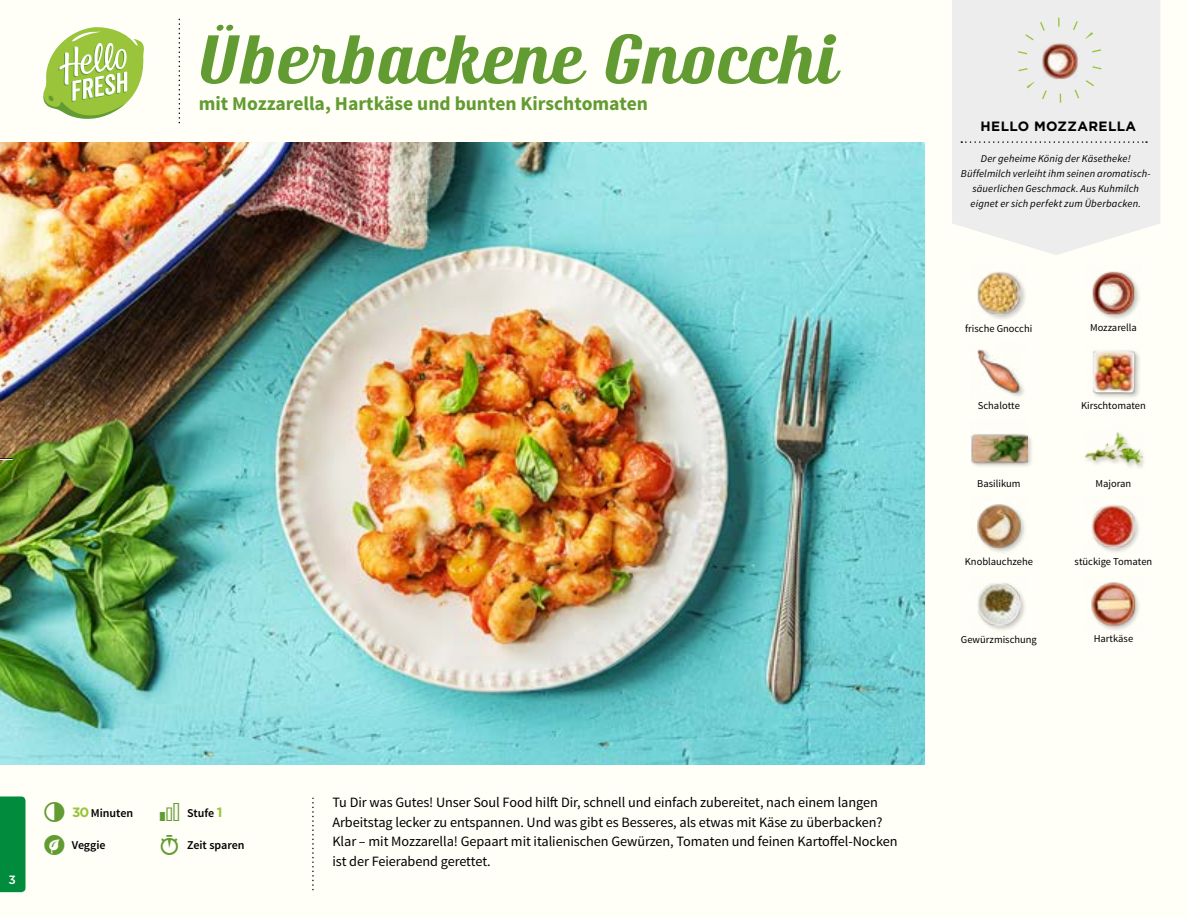
<style>
.page{position:relative;width:1188px;height:918px;background:#fffef7}
.page>*{position:absolute;margin:0;border:0;box-sizing:border-box;transform-origin:0 0}
.t1{font:72px "Ritts Cursive";color:#619b31}
.t2{font:700 19.5px "Source Sans Pro";color:#619b31}
.t3{font:14.25px/19.5px "Source Sans Pro";letter-spacing:-.005em;color:#000}
.t4{font:700 13.5px "Gotham";letter-spacing:.03em;color:#000}
.t5{font:600 12px "Source Sans Pro";color:#000}
.t6{font:500 12px "Gotham";color:#fffef7}
.t7{font:italic 10.5px/14.7px "Source Sans Pro";letter-spacing:.015em;color:#000;text-align:center}
.t8{font:10.5px "Source Sans Pro";color:#000}
.s1{font-family:"Gotham";font-weight:700;font-size:13.5px;color:#9ac43a}
</style>
<div class="page">
<div style="left:1084px;top:431px;width:64px;height:42px;background:#000;opacity:.2"></div>
<img style="left:1085px;top:431px;width:57px;height:42px">
<div style="left:971px;top:434px;width:63px;height:34px;background:#000;opacity:.2"></div>
<img style="left:971px;top:434px;width:57px;height:34px">
<img style="left:977px;top:272px;width:48px;height:47px">
<img style="left:1092px;top:350px;width:48px;height:48px">
<img style="left:977px;top:349px;width:47px;height:47px">
<img style="left:1091px;top:582px;width:48px;height:48px">
<img style="left:978px;top:583px;width:47px;height:47px">
<img style="left:1091px;top:505px;width:48px;height:47px">
<img style="left:977px;top:504px;width:48px;height:49px">
<img style="left:1092px;top:271px;width:47px;height:48px">
<svg style="left:43px;top:27px;width:101px;height:92px"></svg>
<div style="left:952px;top:0;width:208px;height:255px;background:#ededed"></div>
<svg style="left:961px;top:141px;width:186px;height:2px"></svg>
<img style="left:1036px;top:38px;width:47px;height:47px">
<div style="left:1017px;top:18px;width:85px;height:85px;border:9px dashed #9ac43a;border-radius:50%"></div>
<div style="left:0;top:796px;width:26px;height:96px;background:#008b3d"></div>
<img style="left:0;top:142px;width:925px;height:623px">
<svg style="left:0;top:458px;width:13px;height:2px"></svg>
<h1 class="t1" style="left:199px;top:18px;width:641px">Überbackene Gnocchi</h1>
<h2 class="t2" style="left:199px;top:91px;width:451px">mit Mozzarella, Hartkäse und bunten Kirschtomaten</h2>
<p class="t6" style="left:9px;top:872px;width:9px">3</p>
<p class="t5" style="left:72px;top:805px;width:62px"><span class="s1">30</span> Minuten</p>
<p class="t5" style="left:72px;top:838px;width:35px">Veggie</p>
<p class="t5" style="left:187px;top:838px;width:59px">Zeit sparen</p>
<p class="t5" style="left:187px;top:805px;width:37px">Stufe <span class="s1">1</span></p>
<p class="t3" style="left:332px;top:793px;width:567px">Tu Dir was Gutes! Unser Soul Food hilft Dir, schnell und einfach zubereitet, nach einem langen Arbeitstag lecker zu entspannen. Und was gibt es Besseres, als etwas mit Käse zu überbacken?<br>Klar – mit Mozzarella! Gepaart mit italienischen Gewürzen, Tomaten und feinen Kartoffel-Nocken ist der Feierabend gerettet.</p>
<p class="t4" style="left:981px;top:117px;width:157px">HELLO MOZZARELLA</p>
<p class="t7" style="left:961px;top:152px;width:191px">Der geheime König der Käsetheke!<br>Büffelmilch verleiht ihm seinen aromatisch&shy;säuerlichen Geschmack. Aus Kuhmilch eignet er sich perfekt zum Überbacken.</p>
<p class="t8" style="left:965px;top:322px;width:69px">frische Gnocchi</p>
<p class="t8" style="left:1090px;top:321px;width:48px">Mozzarella</p>
<p class="t8" style="left:978px;top:399px;width:44px">Schalotte</p>
<p class="t8" style="left:1081px;top:399px;width:66px">Kirschtomaten</p>
<p class="t8" style="left:977px;top:477px;width:45px">Basilikum</p>
<p class="t8" style="left:1096px;top:477px;width:37px">Majoran</p>
<p class="t8" style="left:965px;top:555px;width:70px">Knoblauchzehe</p>
<p class="t8" style="left:1075px;top:555px;width:79px">stückige Tomaten</p>
<p class="t8" style="left:961px;top:633px;width:78px">Gewürzmischung</p>
<p class="t8" style="left:1094px;top:632px;width:41px">Hartkäse</p>
</div>
